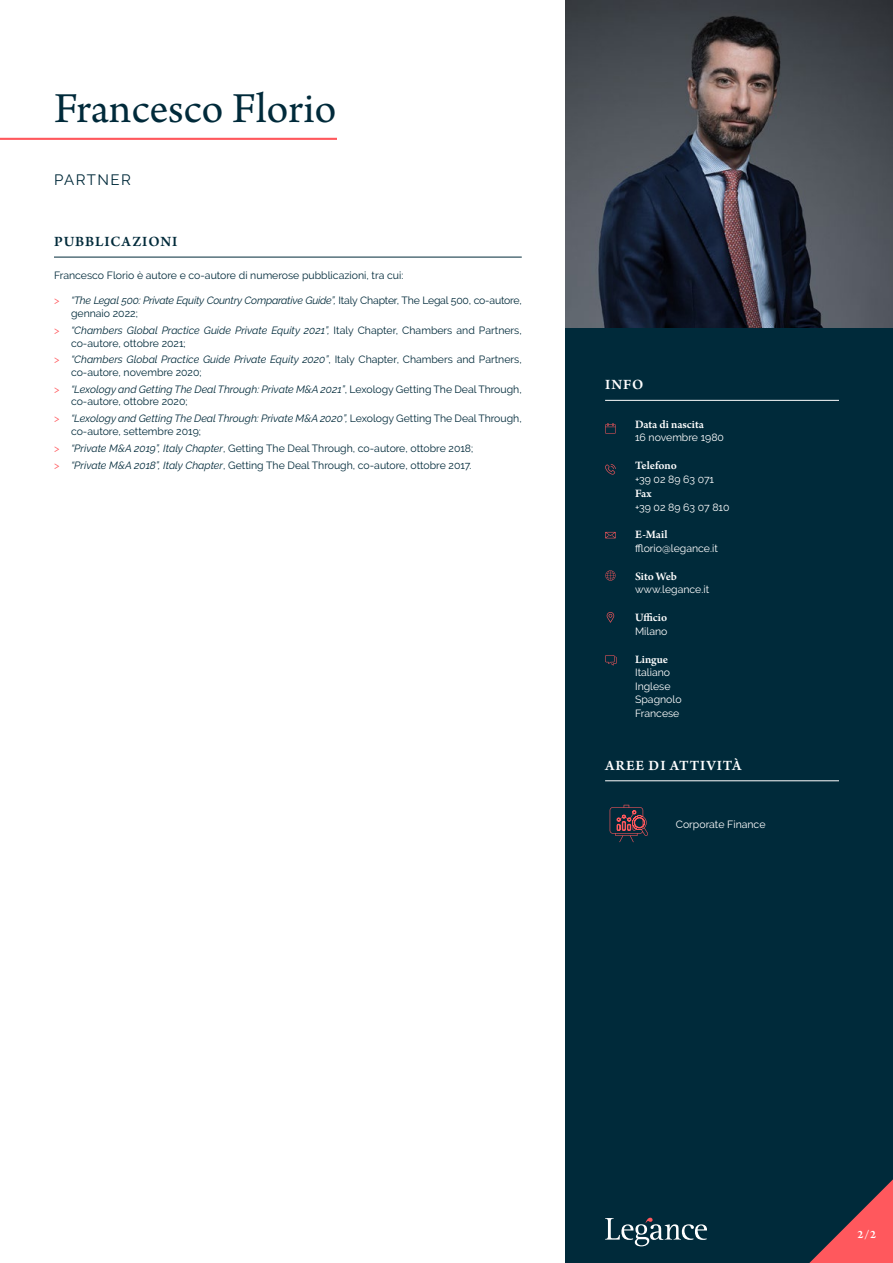
<style>
.page{position:relative;width:893px;height:1263px;background:#fff}
.page>*{position:absolute;margin:0;border:0;box-sizing:border-box;transform-origin:0 0}
.t1{font:45px "Arno Pro";letter-spacing:-.005em;color:#002a3a}
.t2{font:600 15px "Arno Pro";letter-spacing:.06em;color:#fff}
.t3{font:600 15px "Arno Pro";letter-spacing:.06em;color:#002a3a}
.t4{font:15px "Raleway";letter-spacing:.1em;color:#002a3a}
.t5{font:600 12px "Arno Pro";color:#fff}
.t6{font:10.5px/12.6px "Raleway";color:#002a3a}
.t7{font:10.5px/13.5px "Raleway";color:#fff}
.t8{font:italic 10.5px/12.6px "Raleway";letter-spacing:-.02em;color:#002a3a}
.s1{font-style:normal;color:#ff585d}
.s2{font-style:normal}
.s3{color:#ff585d}
.s4{font-style:italic}
</style>
<div class="page">
<div style="left:566px;top:306px;width:327px;height:957px;background:#002a3a"></div>
<img style="left:566px;top:0;width:327px;height:327px">
<svg style="left:605px;top:1218px;width:102px;height:28px"></svg>
<hr style="left:605px;top:400px;width:234px;height:1px;background:#fff">
<hr style="left:605px;top:780px;width:234px;height:1px;background:#fff">
<svg style="left:607px;top:612px;width:7px;height:11px"></svg>
<svg style="left:605px;top:532px;width:11px;height:6px"></svg>
<svg style="left:605px;top:464px;width:11px;height:11px"></svg>
<svg style="left:605px;top:570px;width:11px;height:11px"></svg>
<svg style="left:605px;top:423px;width:11px;height:10px"></svg>
<svg style="left:605px;top:655px;width:12px;height:10px"></svg>
<hr style="left:0;top:138px;width:337px;height:2px;background:#ff585d">
<svg style="left:610px;top:805px;width:38px;height:37px"></svg>
<svg style="left:809px;top:1179px;width:84px;height:84px"></svg>
<hr style="left:54px;top:257px;width:468px;height:1px;background:#002a3a">
<h1 class="t1" style="left:54px;top:83px;width:284px">Francesco Florio</h1>
<h2 class="t4" style="left:54px;top:171px;width:79px">PARTNER</h2>
<h2 class="t3" style="left:54px;top:233px;width:125px">PUBBLICAZIONI</h2>
<p class="t6" style="left:54px;top:269px;width:351px">Francesco Florio è autore e co-autore di numerose pubblicazioni, tra cui:</p>
<p class="t8" style="left:71px;top:294px;width:452px;text-indent:-17px"><span class="s1">&gt;</span> “The Legal 500: Private Equity Country Comparative Guide”, <span class="s2">Italy Chapter, The Legal 500, co-autore, gennaio 2022;</span></p>
<p class="t6" style="left:71px;top:324px;width:452px;text-indent:-17px"><span class="s3">&gt;</span> <span class="s4">“Chambers Global Practice Guide Private Equity 2021”,</span> Italy Chapter, Chambers and Partners, co-autore, ottobre 2021;</p>
<p class="t6" style="left:71px;top:353px;width:452px;text-indent:-17px"><span class="s3">&gt;</span> <span class="s4">“Chambers Global Practice Guide Private Equity 2020”</span>, Italy Chapter, Chambers and Partners, co-autore, novembre 2020;</p>
<p class="t6" style="left:71px;top:383px;width:452px;text-indent:-17px"><span class="s3">&gt;</span> <span class="s4">“Lexology and Getting The Deal Through: Private M&amp;A 2021”</span>, Lexology Getting The Deal Through, co-autore, ottobre 2020;</p>
<p class="t6" style="left:71px;top:412px;width:452px;text-indent:-17px"><span class="s3">&gt;</span> <span class="s4">“Lexology and Getting The Deal Through: Private M&amp;A 2020”,</span> Lexology Getting The Deal Through, co-autore, settembre 2019;</p>
<p class="t6" style="left:54px;top:440px;width:421px;line-height:16.8px"><span class="s3">&gt;</span> <span class="s4">“Private M&amp;A 2019”, Italy Chapter</span>, Getting The Deal Through, co-autore, ottobre 2018; <span class="s3">&gt;</span> <span class="s4">“Private M&amp;A 2018”, Italy Chapter</span>, Getting The Deal Through, co-autore, ottobre 2017.</p>
<h2 class="t2" style="left:605px;top:376px;width:40px">INFO</h2>
<p class="t5" style="left:635px;top:417px;width:70px">Data di nascita</p>
<p class="t7" style="left:635px;top:431px;width:90px">16 novembre 1980</p>
<p class="t5" style="left:635px;top:459px;width:43px">Telefono</p>
<p class="t7" style="left:635px;top:472px;width:81px">+39 02 89 63 071</p>
<p class="t5" style="left:635px;top:486px;width:18px">Fax</p>
<p class="t7" style="left:635px;top:500px;width:96px">+39 02 89 63 07 810</p>
<p class="t5" style="left:635px;top:528px;width:34px">E-Mail</p>
<p class="t7" style="left:635px;top:541px;width:84px">fflorio@legance.it</p>
<p class="t5" style="left:635px;top:569px;width:43px">Sito Web</p>
<p class="t7" style="left:635px;top:583px;width:76px">www.legance.it</p>
<p class="t5" style="left:635px;top:611px;width:34px">Ufficio</p>
<p class="t7" style="left:635px;top:624px;width:34px">Milano</p>
<p class="t5" style="left:635px;top:652px;width:35px">Lingue</p>
<p class="t7" style="left:635px;top:666px;width:48px">Italiano<br>Inglese<br>Spagnolo<br>Francese</p>
<h2 class="t2" style="left:605px;top:757px;width:138px">AREE DI ATTIVITÀ</h2>
<p class="t7" style="left:676px;top:818px;width:91px">Corporate Finance</p>
<p class="t5" style="left:857px;top:1228px;width:20px">2/2</p>
</div>
